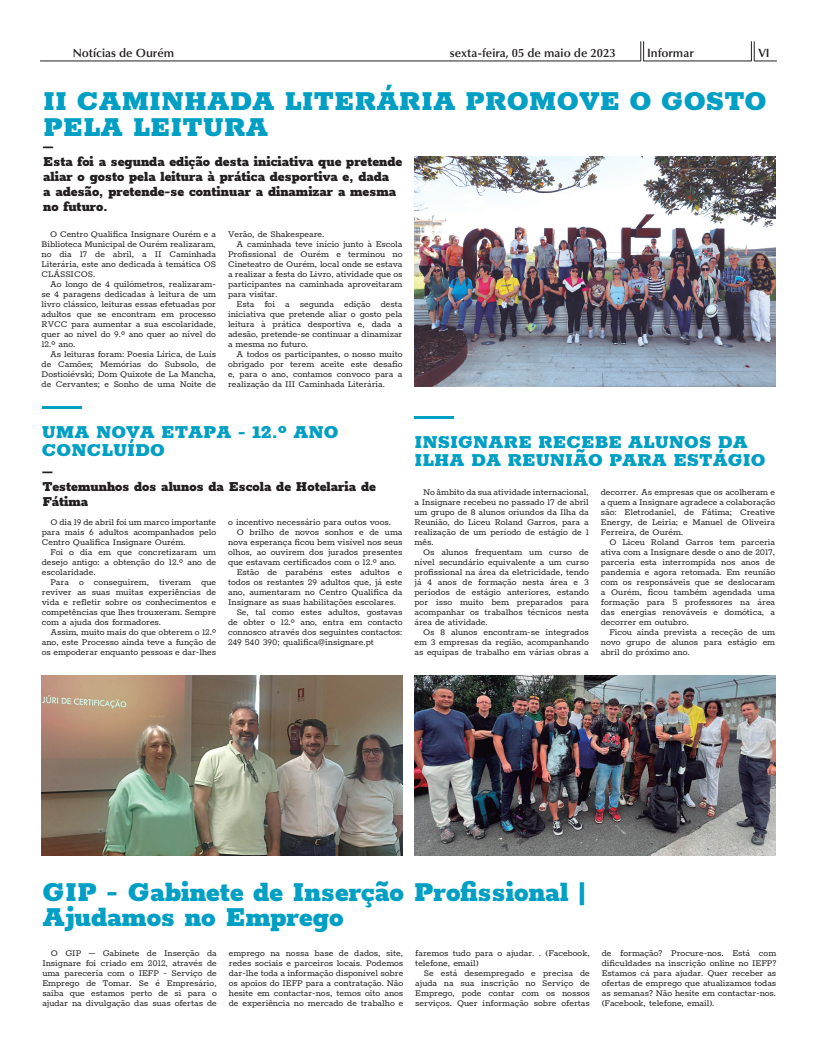
<style>
.page{position:relative;width:817px;height:1049px;background:#fff}
.page>*{position:absolute;margin:0;border:0;box-sizing:border-box;transform-origin:0 0}
.t1{font:900 30px/26px "Rokkitt";color:#009fc3}
.t2{font:900 20px/18px "Rokkitt";color:#009fc3}
.t3{font:900 15px/15px "Rokkitt";color:#231f20}
.t4{font:600 12px "Optima LT Std";color:#231f20}
.t5{font:10px/10px "Rokkitt";color:#231f20;text-align:justify}
</style>
<div class="page">
<hr style="left:643px;top:61px;width:108px;height:1px;background:#231f20">
<hr style="left:40px;top:61px;width:600px;height:1px;background:#231f20">
<svg style="left:751px;top:41px;width:25px;height:21px"></svg>
<svg style="left:640px;top:41px;width:4px;height:20px"></svg>
<hr style="left:42px;top:406px;width:40px;height:3px;background:#009fc3">
<hr style="left:414px;top:416px;width:40px;height:2px;background:#009fc3">
<img style="left:414px;top:156px;width:361px;height:230px">
<img style="left:42px;top:675px;width:360px;height:180px">
<img style="left:414px;top:675px;width:361px;height:181px">
<p class="t4" style="left:73px;top:46px;width:103px">Notícias de Ourém</p>
<p class="t4" style="left:450px;top:46px;width:167px">sexta-feira, 05 de maio de 2023</p>
<p class="t4" style="left:647px;top:46px;width:48px">Informar</p>
<p class="t4" style="left:758px;top:46px;width:13px">VI</p>
<h1 class="t1" style="left:43px;top:85px;width:724px">II CAMINHADA LITERÁRIA PROMOVE O GOSTO<br>PELA LEITURA</h1>
<h3 class="t3" style="left:43px;top:138px;width:360px">–<br>Esta foi a segunda edição desta iniciativa que pretende aliar o gosto pela leitura à prática desportiva e, dada<br>a adesão, pretende-se continuar a dinamizar a mesma no futuro.</h3>
<p class="t5" style="left:42px;top:228px;width:176px;text-indent:8px">O Centro Qualifica Insignare Ourém e a Biblioteca Municipal de Ourém realizaram, no dia 17 de abril, a II Caminhada Literária, este ano dedicada à temática OS CLÁSSICOS.</p>
<p class="t5" style="left:42px;top:278px;width:176px;text-indent:8px">Ao longo de 4 quilómetros, realizaram&shy;se 4 paragens dedicadas à leitura de um livro clássico, leituras essas efetuadas por adultos que se encontram em processo RVCC para aumentar a sua escolaridade, quer ao nível do 9.º ano quer ao nível do 12.º ano.</p>
<p class="t5" style="left:42px;top:348px;width:176px;text-indent:8px">As leituras foram: Poesia Lírica, de Luís de Camões; Memórias do Subsolo, de Dostioiévski; Dom Quixote de La Mancha, de Cervantes; e Sonho de uma Noite de</p>
<p class="t5" style="left:228px;top:228px;width:98px">Verão, de Shakespeare.</p>
<p class="t5" style="left:236px;top:238px;width:167px">A caminhada teve início junto à Escola</p>
<p class="t5" style="left:228px;top:248px;width:176px">Profissional de Ourém e terminou no</p>
<p class="t5" style="left:228px;top:258px;width:176px">Cineteatro de Ourém, local onde se estava</p>
<p class="t5" style="left:228px;top:268px;width:176px">a realizar a festa do Livro, atividade que os</p>
<p class="t5" style="left:228px;top:278px;width:176px">participantes na caminhada aproveitaram</p>
<p class="t5" style="left:228px;top:288px;width:51px">para visitar.</p>
<p class="t5" style="left:236px;top:298px;width:167px">Esta foi a segunda edição desta</p>
<p class="t5" style="left:228px;top:308px;width:176px">iniciativa que pretende aliar o gosto pela</p>
<p class="t5" style="left:228px;top:318px;width:176px">leitura à prática desportiva e, dada a</p>
<p class="t5" style="left:228px;top:328px;width:176px">adesão, pretende-se continuar a dinamizar</p>
<p class="t5" style="left:228px;top:338px;width:82px">a mesma no futuro.</p>
<p class="t5" style="left:236px;top:348px;width:167px">A todos os participantes, o nosso muito</p>
<p class="t5" style="left:228px;top:358px;width:176px">obrigado por terem aceite este desafio</p>
<p class="t5" style="left:228px;top:368px;width:176px">e, para o ano, contamos convoco para a</p>
<p class="t5" style="left:228px;top:378px;width:159px">realização da III Caminhada Literária.</p>
<h2 class="t2" style="left:42px;top:421px;width:298px">UMA NOVA ETAPA - 12.º ANO<br>CONCLUÍDO</h2>
<h2 class="t2" style="left:414px;top:431px;width:352px">INSIGNARE RECEBE ALUNOS DA<br>ILHA DA REUNIÃO PARA ESTÁGIO</h2>
<h3 class="t3" style="left:42px;top:462px;width:335px">–<br>Testemunhos dos alunos da Escola de Hotelaria de<br>Fátima</h3>
<p class="t5" style="left:414px;top:486px;width:176px;text-indent:8px">No âmbito da sua atividade internacional, a Insignare recebeu no passado 17 de abril um grupo de 8 alunos oriundos da Ilha da Reunião, do Liceu Roland Garros, para a realização de um período de estágio de 1 mês.</p>
<p class="t5" style="left:414px;top:546px;width:176px;text-indent:8px">Os alunos frequentam um curso de nível secundário equivalente a um curso profissional na área da eletricidade, tendo já 4 anos de formação nesta área e 3 períodos de estágio anteriores, estando por isso muito bem preparados para acompanhar os trabalhos técnicos nesta área de atividade.</p>
<p class="t5" style="left:414px;top:626px;width:176px;text-indent:8px">Os 8 alunos encontram-se integrados em 3 empresas da região, acompanhando as equipas de trabalho em várias obras a</p>
<p class="t5" style="left:600px;top:486px;width:176px">decorrer. As empresas que os acolheram e a quem a Insignare agradece a colaboração são: Eletrodaniel, de Fátima; Creative Energy, de Leiria; e Manuel de Oliveira Ferreira, de Ourém.</p>
<p class="t5" style="left:600px;top:536px;width:176px;text-indent:8px">O Liceu Roland Garros tem parceria ativa com a Insignare desde o ano de 2017, parceria esta interrompida nos anos de pandemia e agora retomada. Em reunião com os responsáveis que se deslocaram a Ourém, ficou também agendada uma formação para 5 professores na área das energias renováveis e domótica, a decorrer em outubro.</p>
<p class="t5" style="left:600px;top:626px;width:176px;text-indent:8px">Ficou ainda prevista a receção de um novo grupo de alunos para estágio em abril do próximo ano.</p>
<p class="t5" style="left:228px;top:516px;width:164px">o incentivo necessário para outos voos.</p>
<p class="t5" style="left:237px;top:526px;width:167px">O brilho de novos sonhos e de uma</p>
<p class="t5" style="left:228px;top:536px;width:176px">nova esperança ficou bem visível nos seus</p>
<p class="t5" style="left:228px;top:546px;width:176px">olhos, ao ouvirem dos jurados presentes</p>
<p class="t5" style="left:228px;top:556px;width:170px">que estavam certificados com o 12.º ano.</p>
<p class="t5" style="left:237px;top:566px;width:167px">Estão de parabéns estes adultos e</p>
<p class="t5" style="left:228px;top:576px;width:176px">todos os restantes 29 adultos que, já este</p>
<p class="t5" style="left:228px;top:586px;width:176px">ano, aumentaram no Centro Qualifica da</p>
<p class="t5" style="left:228px;top:596px;width:169px">Insignare as suas habilitações escolares.</p>
<p class="t5" style="left:237px;top:606px;width:167px">Se, tal como estes adultos, gostavas</p>
<p class="t5" style="left:228px;top:616px;width:176px">de obter o 12.º ano, entra em contacto</p>
<p class="t5" style="left:228px;top:626px;width:176px">connosco através dos seguintes contactos:</p>
<p class="t5" style="left:228px;top:636px;width:147px">249 540 390; qualifica@insignare.pt</p>
<p class="t5" style="left:42px;top:516px;width:176px;text-indent:8px">O dia 19 de abril foi um marco importante para mais 6 adultos acompanhados pelo Centro Qualifica Insignare Ourém.</p>
<p class="t5" style="left:42px;top:546px;width:176px;text-indent:8px">Foi o dia em que concretizaram um desejo antigo: a obtenção do 12.º ano de escolaridade.</p>
<p class="t5" style="left:42px;top:576px;width:176px;text-indent:8px">Para o conseguirem, tiveram que reviver as suas muitas experiências de vida e refletir sobre os conhecimentos e competências que lhes trouxeram. Sempre com a ajuda dos formadores.</p>
<p class="t5" style="left:42px;top:626px;width:176px;text-indent:8px">Assim, muito mais do que obterem o 12.º ano, este Processo ainda teve a função de os empoderar enquanto pessoas e dar-lhes</p>
<h1 class="t1" style="left:42px;top:876px;width:545px;line-height:25px">GIP - Gabinete de Inserção Profissional |<br>Ajudamos no Emprego</h1>
<p class="t5" style="left:42px;top:947px;width:176px;text-indent:8px">O GIP – Gabinete de Inserção da Insignare foi criado em 2012, através de uma pareceria com o IEFP - Serviço de Emprego de Tomar. Se é Empresário, saiba que estamos perto de si para o ajudar na divulgação das suas ofertas de</p>
<p class="t5" style="left:229px;top:947px;width:176px">emprego na nossa base de dados, site, redes sociais e parceiros locais. Podemos dar-lhe toda a informação disponível sobre os apoios do IEFP para a contratação. Não hesite em contactar-nos, temos oito anos de experiência no mercado de trabalho e</p>
<p class="t5" style="left:415px;top:947px;width:176px">faremos tudo para o ajudar. . (Facebook, telefone, email)</p>
<p class="t5" style="left:415px;top:967px;width:176px;text-indent:8px">Se está desempregado e precisa de ajuda na sua inscrição no Serviço de Emprego, pode contar com os nossos serviços. Quer informação sobre ofertas</p>
<p class="t5" style="left:601px;top:947px;width:176px">de formação? Procure-nos. Está com dificuldades na inscrição online no IEFP?<br>Estamos cá para ajudar. Quer receber as ofertas de emprego que atualizamos todas as semanas? Não hesite em contactar-nos. (Facebook, telefone, email).</p>
</div>
